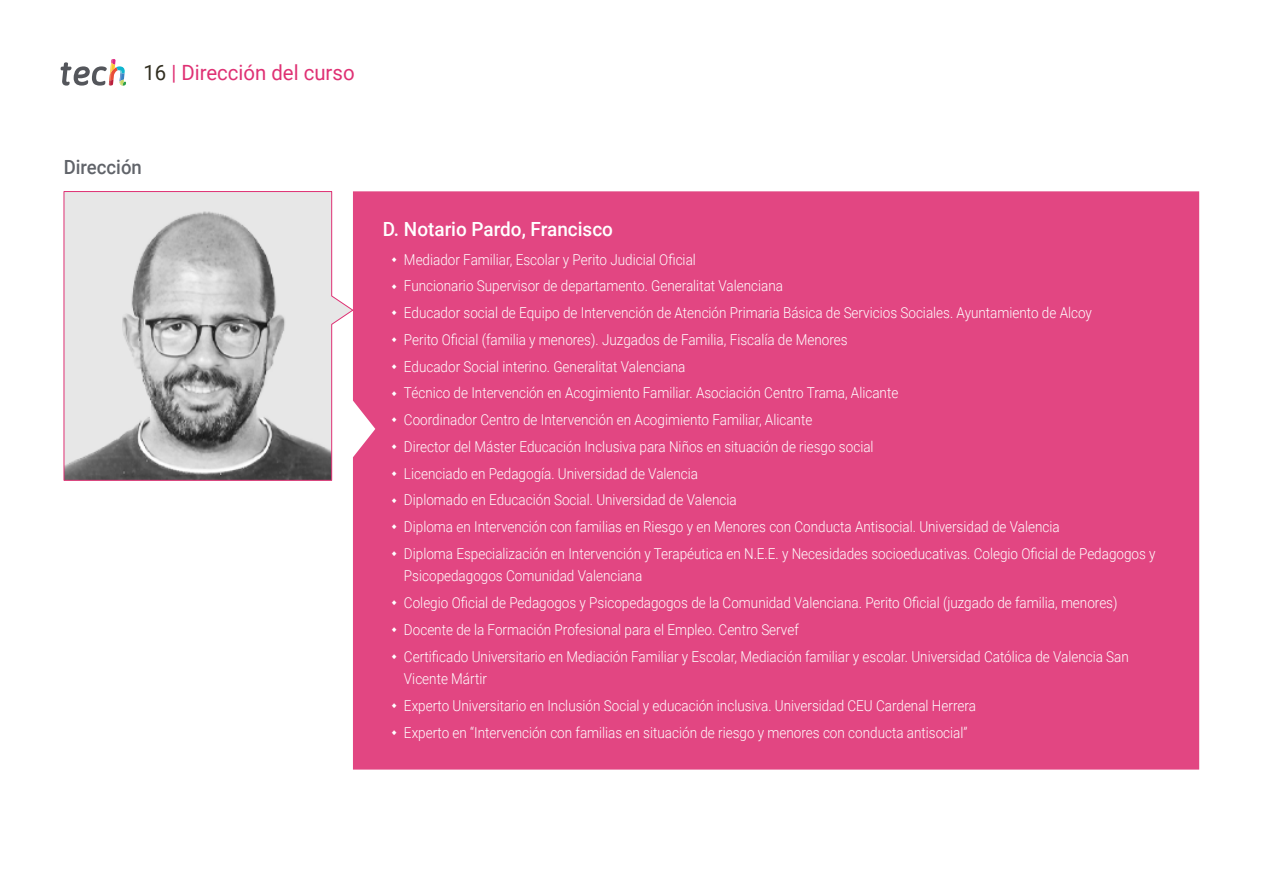
<style>
.page{position:relative;width:1263px;height:893px;background:#fff}
.page>*{position:absolute;margin:0;border:0;box-sizing:border-box;transform-origin:0 0}
.t1{font:21px "Roboto";color:#df3174}
.t2{font:500 19.5px "Roboto";color:#fff}
.t3{font:500 19.5px "Roboto";color:#61646a;scale:.95 1}
.t4{font:300 15px/26.7px "Roboto";color:#fff;scale:.9 1}
.s1{color:#312e20}
</style>
<div class="page">
<svg style="left:61px;top:59px;width:65px;height:27px"></svg>
<div style="left:353px;top:191px;width:846px;height:579px;background:#e24682"></div>
<svg style="left:64px;top:191px;width:289px;height:290px;background:#c5c3c4"></svg>
<svg style="left:392px;top:257px;width:5px;height:5px"></svg>
<svg style="left:392px;top:284px;width:5px;height:5px"></svg>
<svg style="left:392px;top:310px;width:5px;height:5px"></svg>
<svg style="left:392px;top:337px;width:5px;height:5px"></svg>
<svg style="left:392px;top:364px;width:5px;height:5px"></svg>
<svg style="left:392px;top:391px;width:5px;height:5px"></svg>
<svg style="left:392px;top:417px;width:5px;height:5px"></svg>
<svg style="left:392px;top:444px;width:5px;height:5px"></svg>
<svg style="left:392px;top:471px;width:5px;height:5px"></svg>
<svg style="left:392px;top:498px;width:5px;height:5px"></svg>
<svg style="left:392px;top:524px;width:5px;height:5px"></svg>
<svg style="left:392px;top:551px;width:5px;height:5px"></svg>
<svg style="left:392px;top:600px;width:5px;height:5px"></svg>
<svg style="left:392px;top:627px;width:5px;height:5px"></svg>
<svg style="left:392px;top:654px;width:5px;height:5px"></svg>
<svg style="left:392px;top:703px;width:5px;height:5px"></svg>
<svg style="left:392px;top:730px;width:5px;height:5px"></svg>
<h1 class="t1" style="left:144px;top:57px;width:213px"><span class="s1">16</span> | Dirección del curso</h1>
<h2 class="t3" style="left:64px;top:154px;width:84px">Dirección</h2>
<h2 class="t2" style="left:383px;top:215px;width:232px">D. Notario Pardo, Francisco</h2>
<p class="t4" style="left:404px;top:245px;width:837px">Mediador Familiar, Escolar y Perito Judicial Oficial<br>Funcionario Supervisor de departamento. Generalitat Valenciana<br>Educador social de Equipo de Intervención de Atención Primaria Básica de Servicios Sociales. Ayuntamiento de Alcoy<br>Perito Oficial (familia y menores). Juzgados de Familia, Fiscalía de Menores<br>Educador Social interino. Generalitat Valenciana<br>Técnico de Intervención en Acogimiento Familiar. Asociación Centro Trama, Alicante<br>Coordinador Centro de Intervención en Acogimiento Familiar, Alicante<br>Director del Máster Educación Inclusiva para Niños en situación de riesgo social<br>Licenciado en Pedagogía. Universidad de Valencia<br>Diplomado en Educación Social. Universidad de Valencia<br>Diploma en Intervención con familias en Riesgo y en Menores con Conducta Antisocial. Universidad de Valencia<br>Diploma Especialización en Intervención y Terapéutica en N.E.E. y Necesidades socioeducativas. Colegio Oficial de Pedagogos y</p>
<p class="t4" style="left:404px;top:562px;width:807px">Psicopedagogos Comunidad Valenciana<br>Colegio Oficial de Pedagogos y Psicopedagogos de la Comunidad Valenciana. Perito Oficial (juzgado de familia, menores)<br>Docente de la Formación Profesional para el Empleo. Centro Servef<br>Certificado Universitario en Mediación Familiar y Escolar, Mediación familiar y escolar. Universidad Católica de Valencia San</p>
<p class="t4" style="left:404px;top:665px;width:637px">Vicente Mártir<br>Experto Universitario en Inclusión Social y educación inclusiva. Universidad CEU Cardenal Herrera<br>Experto en “Intervención con familias en situación de riesgo y menores con conducta antisocial”</p>
</div>
